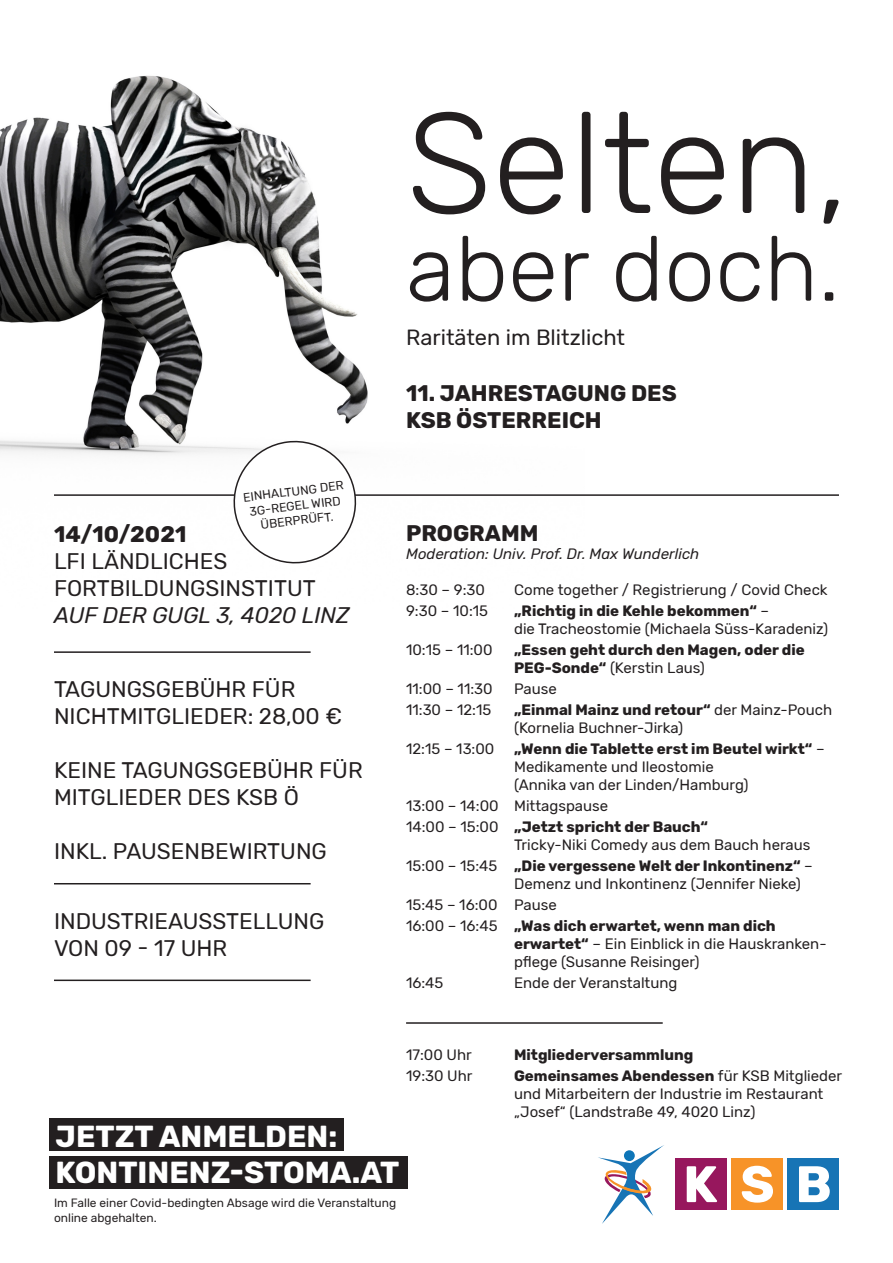
<style>
.page{position:relative;width:893px;height:1263px;background:#fff}
.page>*{position:absolute;margin:0;border:0;box-sizing:border-box;transform-origin:0 0}
.t1{font:300 142.5px "Rubik";color:#231f20}
.t2{font:300 91.35px "Rubik";color:#231f20}
.t3{font:700 30.3px/36.3px "Rubik";color:#fff}
.t4{font:22.5px/27px "Rubik";color:#231f20}
.t5{font:700 22.5px/27px "Rubik";color:#231f20}
.t6{font:italic 22.5px "Rubik";color:#231f20}
.t7{font:21.9px "Rubik";color:#231f20}
.t8{font:15px/18px "Rubik";color:#231f20}
.t9{font:700 15px/18px "Rubik";color:#231f20}
.t10{font:italic 15px "Rubik";color:#231f20}
.t11{font:12.3px/14.7px "Rubik";color:#231f20;text-align:center}
.t12{font:12px/15px "Rubik";color:#231f20}
.s1{font-weight:700}
.s2{font-weight:400}
</style>
<div class="page">
<div style="left:49px;top:1118px;width:295px;height:33px;background:#231f20"></div>
<div style="left:49px;top:1156px;width:359px;height:33px;background:#231f20"></div>
<img style="left:0;top:75px;width:368px;height:380px">
<div style="left:675px;top:1159px;width:51px;height:51px;background:#97175d"></div>
<div style="left:732px;top:1159px;width:51px;height:51px;background:#f79328"></div>
<div style="left:788px;top:1159px;width:51px;height:51px;background:#1774b5"></div>
<svg style="left:687px;top:1166px;width:30px;height:36px"></svg>
<svg style="left:742px;top:1166px;width:31px;height:36px"></svg>
<svg style="left:799px;top:1166px;width:31px;height:36px"></svg>
<svg style="left:598px;top:1145px;width:66px;height:79px"></svg>
<hr style="left:406px;top:1022px;width:257px;height:2px;background:#231f20">
<hr style="left:54px;top:651px;width:257px;height:2px;background:#231f20">
<hr style="left:54px;top:883px;width:257px;height:1px;background:#231f20">
<hr style="left:54px;top:979px;width:257px;height:2px;background:#231f20">
<hr style="left:54px;top:494px;width:785px;height:2px;background:#231f20">
<svg style="left:231px;top:438px;width:128px;height:126px"></svg>
<h1 class="t1" style="left:406px;top:84px;width:444px">Selten,</h1>
<h2 class="t2" style="left:406px;top:218px;width:435px">aber doch.</h2>
<h3 class="t7" style="left:406px;top:325px;width:221px">Raritäten im Blitzlicht</h3>
<p class="t11" style="left:242px;top:490px;width:103px;rotate:-7deg">EINHALTUNG DER<br>3G-REGEL WIRD<br>ÜBERPRÜFT.</p>
<h3 class="t5" style="left:54px;top:521px;width:134px">14/10/2021</h3>
<h3 class="t4" style="left:54px;top:548px;width:263px">LFI LÄNDLICHES<br>FORTBILDUNGSINSTITUT</h3>
<h3 class="t6" style="left:54px;top:603px;width:297px">AUF DER GUGL 3, 4020 LINZ</h3>
<h3 class="t4" style="left:54px;top:677px;width:290px">TAGUNGSGEBÜHR FÜR<br>NICHTMITGLIEDER: 28,00 €</h3>
<h3 class="t4" style="left:54px;top:758px;width:310px">KEINE TAGUNGSGEBÜHR FÜR<br>MITGLIEDER DES KSB Ö</h3>
<h3 class="t4" style="left:54px;top:839px;width:274px">INKL. PAUSENBEWIRTUNG</h3>
<h3 class="t4" style="left:54px;top:908px;width:272px">INDUSTRIEAUSSTELLUNG<br>VON 09 - 17 UHR</h3>
<h3 class="t5" style="left:406px;top:380px;width:272px">11. JAHRESTAGUNG DES<br>KSB ÖSTERREICH</h3>
<h3 class="t5" style="left:406px;top:520px;width:134px">PROGRAMM</h3>
<p class="t10" style="left:406px;top:545px;width:295px">Moderation: Univ. Prof. Dr. Max Wunderlich</p>
<p class="t8" style="left:406px;top:581px;width:80px">8:30 – 9:30</p>
<p class="t8" style="left:514px;top:581px;width:315px">Come together / Registrierung / Covid Check</p>
<p class="t8" style="left:406px;top:602px;width:84px">9:30 – 10:15</p>
<p class="t8" style="left:514px;top:602px;width:316px"><span class="s1">„Richtig in die Kehle bekommen“</span> –<br>die Tracheostomie (Michaela Süss-Karadeniz)</p>
<p class="t8" style="left:406px;top:641px;width:88px">10:15 – 11:00</p>
<p class="t9" style="left:514px;top:641px;width:292px">„Essen geht durch den Magen, oder die<br>PEG-Sonde“ <span class="s2">(Kerstin Laus)</span></p>
<p class="t8" style="left:406px;top:680px;width:88px">11:00 – 11:30</p>
<p class="t8" style="left:514px;top:680px;width:44px">Pause</p>
<p class="t8" style="left:406px;top:701px;width:87px">11:30 – 12:15</p>
<p class="t8" style="left:514px;top:701px;width:320px"><span class="s1">„Einmal Mainz und retour“</span> der Mainz-Pouch (Kornelia Buchner-Jirka)</p>
<p class="t8" style="left:406px;top:740px;width:90px">12:15 – 13:00</p>
<p class="t8" style="left:514px;top:740px;width:312px"><span class="s1">„Wenn die Tablette erst im Beutel wirkt“</span> –<br>Medikamente und Ileostomie<br>(Annika van der Linden/Hamburg)</p>
<p class="t8" style="left:406px;top:795px;width:303px;line-height:21px">13:00 – 14:00 Mittagspause<br>14:00 – 15:00 <span class="s1">„Jetzt spricht der Bauch“</span></p>
<p class="t8" style="left:406px;top:834px;width:408px;line-height:21px;text-align:right">Tricky-Niki Comedy aus dem Bauch heraus<br>15:00 – 15:45 <span class="s1">„Die vergessene Welt der Inkontinenz“</span> –</p>
<p class="t8" style="left:406px;top:873px;width:396px;line-height:21px;text-indent:108px">Demenz und Inkontinenz (Jennifer Nieke)<br>15:45 – 16:00 Pause<br>16:00 – 16:45 <span class="s1">„Was dich erwartet, wenn man dich</span></p>
<p class="t8" style="left:514px;top:935px;width:314px"><span class="s1">erwartet“</span> – Ein Einblick in die Hauskranken&shy;pflege (Susanne Reisinger)</p>
<p class="t8" style="left:406px;top:974px;width:39px">16:45</p>
<p class="t8" style="left:514px;top:974px;width:165px">Ende der Veranstaltung</p>
<p class="t8" style="left:406px;top:1046px;width:67px">17:00 Uhr</p>
<p class="t9" style="left:514px;top:1046px;width:181px">Mitgliederversammlung</p>
<p class="t8" style="left:406px;top:1067px;width:68px">19:30 Uhr</p>
<p class="t8" style="left:514px;top:1067px;width:330px"><span class="s1">Gemeinsames Abendessen</span> für KSB Mitglieder und Mitarbeitern der Industrie im Restaurant „Josef“ (Landstraße 49, 4020 Linz)</p>
<h3 class="t3" style="left:56px;top:1119px;width:345px">JETZT ANMELDEN:<br>KONTINENZ-STOMA.AT</h3>
<p class="t12" style="left:54px;top:1196px;width:344px">Im Falle einer Covid-bedingten Absage wird die Veranstaltung online abgehalten.</p>
</div>
